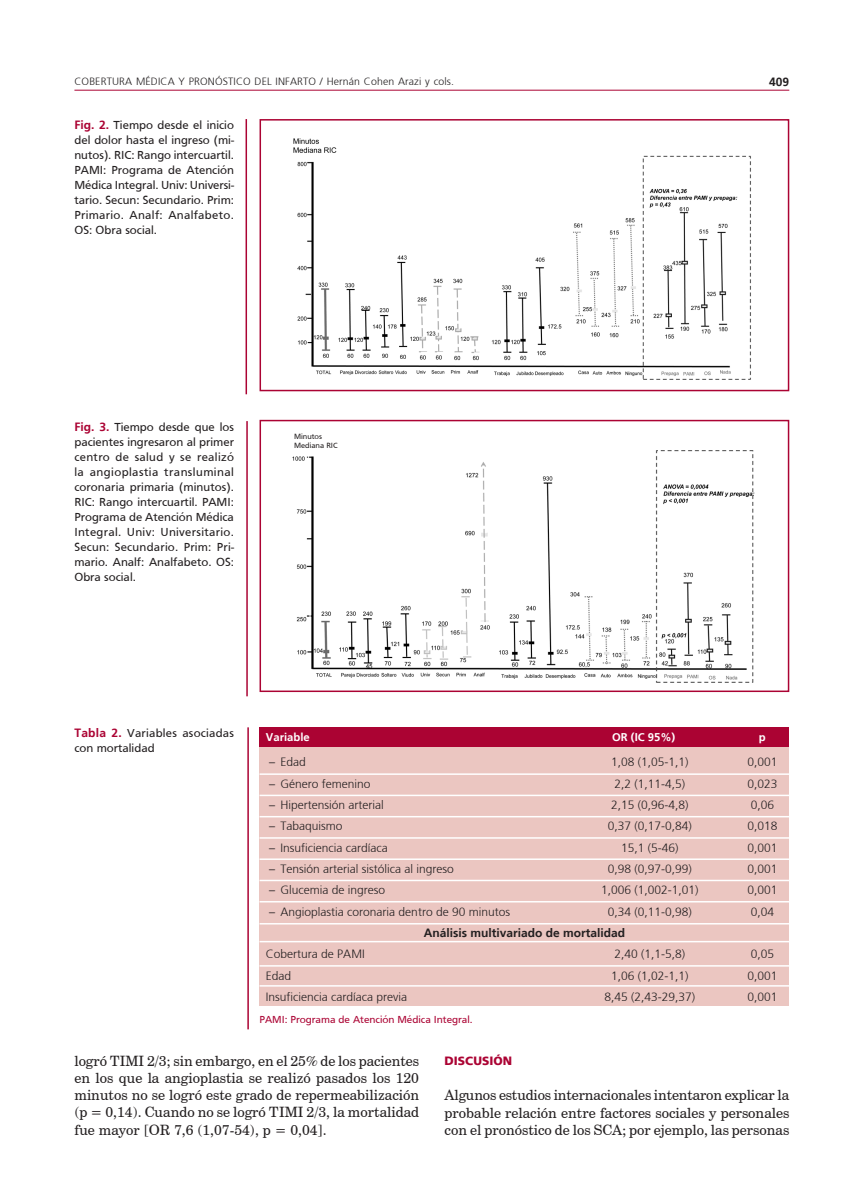
<style>
.page{position:relative;width:851px;height:1191px;background:#fff}
.page>*{position:absolute;margin:0;border:0;box-sizing:border-box;transform-origin:0 0}
.texto{font:14.25px/17.2px "Century Schoolbook BT";color:#231f20;text-align:justify}
.texto1{font:14.25px/17.2px "Century Schoolbook BT";color:#231f20;text-align:justify}
.epigrafe_horizontal{font:12px/15px "Frutiger";color:#231f20;text-align:justify}
.tabla{font:300 12px "Frutiger";color:#231f20}
.tabla_tit{font:12px/14.4px "Frutiger";letter-spacing:.02em;color:#231f20}
.tabla-2{font:700 12px "Frutiger";color:#231f20}
.subtit{font:900 12px "Frutiger";color:#ab0333}
.tabla_cab_blanco{font:700 11.25px "Frutiger";color:#fff}
.t1{font:300 10.5px "Frutiger";letter-spacing:.015em;color:#231f20}
.tabla_pie{font:10.5px "Frutiger";color:#ab0333}
.t2{font:7.8px "Frutiger";color:#231f20}
.s1{font-weight:700;color:#ab0333}
</style>
<div class="page">
<hr style="left:74px;top:90px;width:715px;height:1px;background:#ab0333">
<img style="left:293px;top:138px;width:458px;height:242px">
<div style="left:259px;top:119px;width:530px;height:272px;border:2px solid #ab0333"></div>
<img style="left:292px;top:450px;width:463px;height:233px">
<div style="left:259px;top:420px;width:530px;height:272px;border:2px solid #ab0333"></div>
<div style="left:259px;top:747px;width:530px;height:258px;background:#ebc6c1"></div>
<div style="left:259px;top:727px;width:530px;height:20px;background:#ab0333"></div>
<hr style="left:259px;top:773px;width:530px;height:2px;background:#fff">
<hr style="left:259px;top:794px;width:530px;height:2px;background:#fff">
<hr style="left:259px;top:816px;width:530px;height:1px;background:#fff">
<hr style="left:259px;top:837px;width:530px;height:1px;background:#fff">
<hr style="left:259px;top:858px;width:530px;height:2px;background:#fff">
<hr style="left:259px;top:879px;width:530px;height:2px;background:#fff">
<hr style="left:259px;top:901px;width:530px;height:1px;background:#fff">
<hr style="left:259px;top:965px;width:530px;height:1px;background:#fff">
<hr style="left:259px;top:985px;width:530px;height:1px;background:#fff">
<hr style="left:259px;top:923px;width:530px;height:1px;background:#fff">
<hr style="left:259px;top:941px;width:530px;height:1px;background:#fff">
<hr style="left:245px;top:119px;width:2px;height:275px;background:#ab0333">
<hr style="left:246px;top:421px;width:2px;height:275px;background:#ab0333">
<hr style="left:247px;top:727px;width:2px;height:302px;background:#ab0333">
<div style="left:291px;top:431px;width:43px;height:21px;background:#fff"></div>
<p class="t1" style="left:74px;top:76px;width:381px">COBERTURA MÉDICA Y PRONÓSTICO DEL INFARTO / Hernán Cohen Arazi y cols.</p>
<p class="tabla-2" style="left:769px;top:75px;width:22px">409</p>
<p class="epigrafe_horizontal" style="left:74px;top:117px;width:161px"><span class="s1">Fig. 2.</span> Tiempo desde el inicio del dolor hasta el ingreso (mi&shy;nutos). RIC: Rango intercuartil.<br>PAMI: Programa de Atención Médica Integral. Univ: Universi&shy;tario. Secun: Secundario. Prim:<br>Primario. Analf: Analfabeto.<br>OS: Obra social.</p>
<p class="epigrafe_horizontal" style="left:74px;top:419px;width:161px"><span class="s1">Fig. 3.</span> Tiempo desde que los pacientes ingresaron al primer centro de salud y se realizó la angioplastia transluminal coronaria primaria (minutos).<br>RIC: Rango intercuartil. PAMI:<br>Programa de Atención Médica Integral. Univ: Universitario.<br>Secun: Secundario. Prim: Pri&shy;mario. Analf: Analfabeto. OS:<br>Obra social.</p>
<p class="t2" style="left:294px;top:432px;width:30px">Minutos</p>
<p class="t2" style="left:294px;top:441px;width:45px">Mediana RIC</p>
<p class="tabla_tit" style="left:74px;top:726px;width:161px"><span class="s1">Tabla 2.</span> Variables asociadas con mortalidad</p>
<p class="tabla_cab_blanco" style="left:266px;top:730px;width:45px">Variable</p>
<p class="tabla_cab_blanco" style="left:612px;top:730px;width:65px">OR (IC 95%)</p>
<p class="tabla_cab_blanco" style="left:758px;top:730px;width:8px">p</p>
<p class="tabla" style="left:269px;top:755px;width:38px">– Edad</p>
<p class="tabla" style="left:611px;top:755px;width:79px">1,08 (1,05-1,1)</p>
<p class="tabla" style="left:747px;top:755px;width:32px">0,001</p>
<p class="tabla" style="left:269px;top:777px;width:103px">– Género femenino</p>
<p class="tabla" style="left:614px;top:777px;width:72px">2,2 (1,11-4,5)</p>
<p class="tabla" style="left:747px;top:777px;width:32px">0,023</p>
<p class="tabla" style="left:269px;top:798px;width:116px">– Hipertensión arterial</p>
<p class="tabla" style="left:611px;top:798px;width:79px">2,15 (0,96-4,8)</p>
<p class="tabla" style="left:750px;top:798px;width:25px">0,06</p>
<p class="tabla" style="left:269px;top:819px;width:75px">– Tabaquismo</p>
<p class="tabla" style="left:607px;top:819px;width:86px">0,37 (0,17-0,84)</p>
<p class="tabla" style="left:747px;top:819px;width:32px">0,018</p>
<p class="tabla" style="left:269px;top:840px;width:120px">– Insuficiencia cardíaca</p>
<p class="tabla" style="left:621px;top:840px;width:59px">15,1 (5-46)</p>
<p class="tabla" style="left:747px;top:840px;width:32px">0,001</p>
<p class="tabla" style="left:269px;top:862px;width:186px">– Tensión arterial sistólica al ingreso</p>
<p class="tabla" style="left:607px;top:862px;width:86px">0,98 (0,97-0,99)</p>
<p class="tabla" style="left:747px;top:862px;width:32px">0,001</p>
<p class="tabla" style="left:269px;top:883px;width:117px">– Glucemia de ingreso</p>
<p class="tabla" style="left:601px;top:883px;width:99px">1,006 (1,002-1,01)</p>
<p class="tabla" style="left:747px;top:883px;width:32px">0,001</p>
<p class="tabla" style="left:269px;top:904px;width:242px">– Angioplastia coronaria dentro de 90 minutos</p>
<p class="tabla" style="left:607px;top:904px;width:86px">0,34 (0,11-0,98)</p>
<p class="tabla" style="left:750px;top:904px;width:25px">0,04</p>
<p class="tabla-2" style="left:423px;top:925px;width:203px">Análisis multivariado de mortalidad</p>
<p class="tabla" style="left:266px;top:947px;width:100px">Cobertura de PAMI</p>
<p class="tabla" style="left:614px;top:947px;width:72px">2,40 (1,1-5,8)</p>
<p class="tabla" style="left:750px;top:947px;width:25px">0,05</p>
<p class="tabla" style="left:266px;top:968px;width:27px">Edad</p>
<p class="tabla" style="left:611px;top:968px;width:79px">1,06 (1,02-1,1)</p>
<p class="tabla" style="left:747px;top:968px;width:32px">0,001</p>
<p class="tabla" style="left:266px;top:990px;width:143px">Insuficiencia cardíaca previa</p>
<p class="tabla" style="left:604px;top:990px;width:92px">8,45 (2,43-29,37)</p>
<p class="tabla" style="left:747px;top:990px;width:32px">0,001</p>
<p class="tabla_pie" style="left:259px;top:1013px;width:215px">PAMI: Programa de Atención Médica Integral.</p>
<p class="texto" style="left:74px;top:1051px;width:346px">logró TIMI 2/3; sin embargo, en el 25% de los pacientes en los que la angioplastia se realizó pasados los 120 minutos no se logró este grado de repermeabilización (p = 0,14). Cuando no se logró TIMI 2/3, la mortalidad fue mayor [OR 7,6 (1,07-54), p = 0,04].</p>
<p class="subtit" style="left:444px;top:1053px;width:69px">DISCUSIÓN</p>
<p class="texto1" style="left:444px;top:1086px;width:346px">Algunos estudios internacionales intentaron explicar la probable relación entre factores sociales y personales con el pronóstico de los SCA; por ejemplo, las personas</p>
</div>
